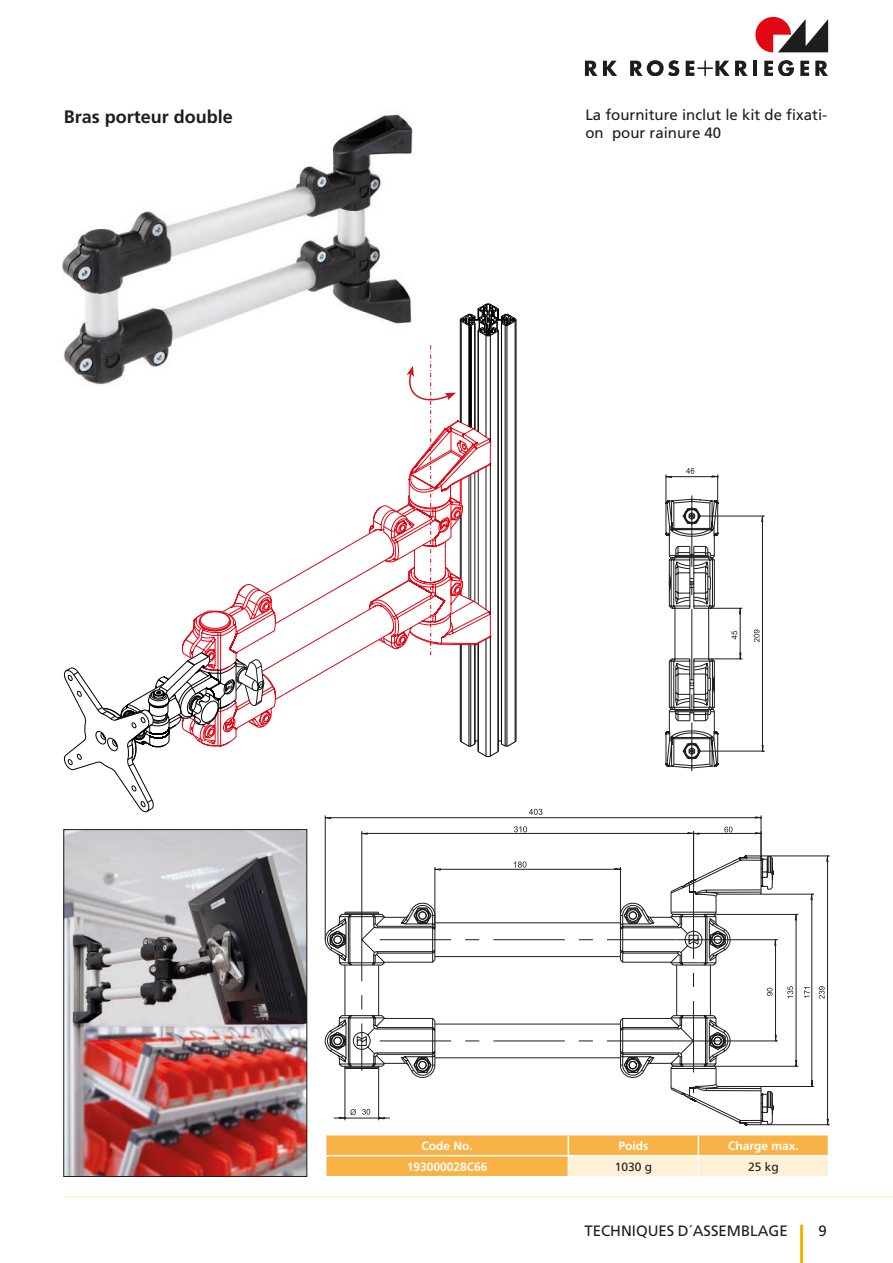
<style>
.page{position:relative;width:893px;height:1263px;background:#fff}
.page>*{position:absolute;margin:0;border:0;box-sizing:border-box;transform-origin:0 0}
.t1{font:700 18px "Frutiger";color:#1d1d1b}
.t2{font:15px/18px "Frutiger";color:#1d1d1b}
.t3{font:700 12px "Frutiger";color:#fff}
.t4{font:12px "Frutiger";color:#1d1d1b}
</style>
<div class="page">
<svg style="left:585px;top:61px;width:32px;height:15px"></svg>
<svg style="left:630px;top:60px;width:49px;height:16px"></svg>
<hr style="left:753px;top:61px;width:4px;height:15px;background:#1d1d1b">
<svg style="left:764px;top:60px;width:30px;height:16px"></svg>
<svg style="left:800px;top:61px;width:9px;height:15px"></svg>
<svg style="left:815px;top:61px;width:13px;height:15px"></svg>
<svg style="left:686px;top:61px;width:62px;height:15px"></svg>
<svg style="left:755px;top:17px;width:73px;height:35px"></svg>
<hr style="left:0;top:0;width:1px;height:77px;background:#575756">
<hr style="left:800px;top:1225px;width:3px;height:38px;background:#f9b100">
<hr style="left:64px;top:1196px;width:829px;height:2px;background:#ffeccb">
<img style="left:62px;top:114px;width:351px;height:271px">
<svg style="left:325px;top:1135px;width:504px;height:41px;background:#fac573"></svg>
<hr style="left:516px;top:320px;width:1px;height:420px;background:#020203">
<svg style="left:150px;top:308px;width:252px;height:27px"></svg>
<svg style="left:102px;top:335px;width:300px;height:50px"></svg>
<svg style="left:233px;top:505px;width:169px;height:195px"></svg>
<svg style="left:64px;top:605px;width:212px;height:207px"></svg>
<svg style="left:325px;top:815px;width:437px;height:11px"></svg>
<svg style="left:665px;top:468px;width:100px;height:303px"></svg>
<svg style="left:529px;top:809px;width:13px;height:6px"></svg>
<svg style="left:325px;top:826px;width:505px;height:299px"></svg>
<svg style="left:402px;top:304px;width:114px;height:453px"></svg>
<img style="left:65px;top:831px;width:240px;height:344px">
<div style="left:63px;top:829px;width:244px;height:348px;border:1px solid #1d1d1b"></div>
<p class="t1" style="left:64px;top:106px;width:171px">Bras porteur double</p>
<p class="t2" style="left:585px;top:106px;width:243px">La fourniture inclut le kit de fixati&shy;on pour rainure 40</p>
<p class="t3" style="left:421px;top:1138px;width:53px">Code No.</p>
<p class="t3" style="left:618px;top:1138px;width:31px">Poids</p>
<p class="t3" style="left:728px;top:1138px;width:72px">Charge max.</p>
<p class="t3" style="left:407px;top:1159px;width:82px">193000028C66</p>
<p class="t4" style="left:615px;top:1159px;width:39px">1030 g</p>
<p class="t4" style="left:748px;top:1159px;width:32px">25 kg</p>
<p class="t2" style="left:584px;top:1222px;width:205px">TECHNIQUES D´ASSEMBLAGE</p>
<p class="t2" style="left:819px;top:1222px;width:10px">9</p>
</div>
